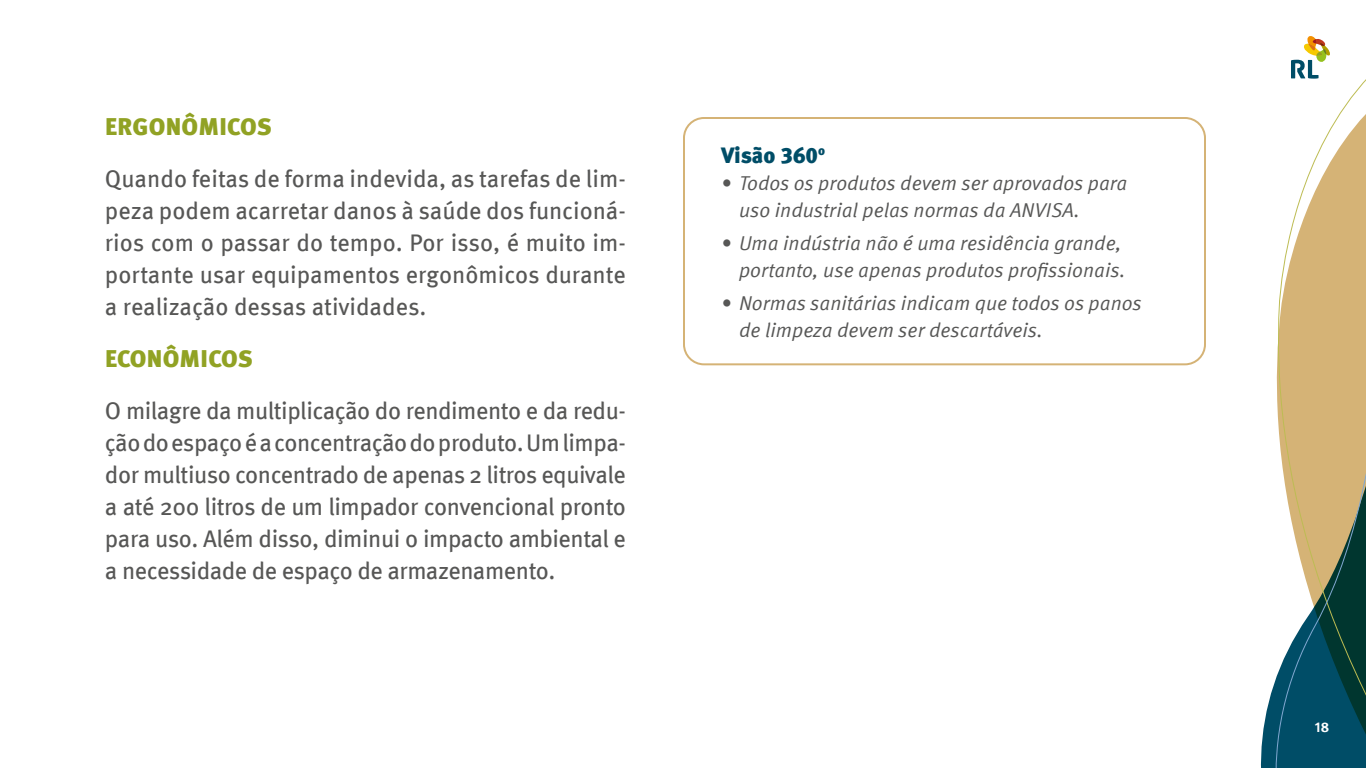
<style>
.page{position:relative;width:1366px;height:768px;background:#fff}
.page>*{position:absolute;margin:0;border:0;box-sizing:border-box;transform-origin:0 0}
.t1{font:24px/32px "Meta Pro";letter-spacing:-.02em;color:#575756;text-align:justify}
.t2{font:900 24px "Meta Pro";letter-spacing:.01em;color:#91a224}
.t3{font:900 22px "Meta Pro";letter-spacing:-.005em;color:#004d67}
.t4{font:italic 20px/27px "Meta Pro";color:#575756}
.t5{font:700 14px "Meta Pro";color:#fff}
</style>
<div class="page">
<svg style="left:1297px;top:79px;width:69px;height:128px"></svg>
<svg style="left:1194px;top:207px;width:172px;height:561px"></svg>
<svg style="left:1291px;top:36px;width:39px;height:43px"></svg>
<div style="left:683px;top:117px;width:523px;height:248px;border:2px solid #d5b376;border-radius:20px"></div>
<p class="t2" style="left:105px;top:108px;width:168px">ERGONÔMICOS</p>
<p class="t1" style="left:105px;top:161px;width:523px">Quando feitas de forma indevida, as tarefas de lim&shy;peza podem acarretar danos à saúde dos funcioná&shy;rios com o passar do tempo. Por isso, é muito im&shy;portante usar equipamentos ergonômicos durante a realização dessas atividades.</p>
<p class="t2" style="left:105px;top:340px;width:149px">ECONÔMICOS</p>
<p class="t1" style="left:105px;top:393px;width:523px">O milagre da multiplicação do rendimento e da redu&shy;ção do espaço é a concentração do produto. Um limpa&shy;dor multiuso concentrado de apenas 2 litros equivale a até 200 litros de um limpador convencional pronto para uso. Além disso, diminui o impacto ambiental e a necessidade de espaço de armazenamento.</p>
<p class="t3" style="left:721px;top:137px;width:106px">Visão 360<sup>o</sup></p>
<p class="t4" style="left:739px;top:168px;width:390px;text-indent:-18px">• Todos os produtos devem ser aprovados para uso industrial pelas normas da ANVISA.</p>
<p class="t4" style="left:721px;top:228px;width:406px;text-align:right">• Uma indústria não é uma residência grande, portanto, use apenas produtos profissionais.</p>
<p class="t4" style="left:739px;top:288px;width:404px;text-indent:-18px">• Normas sanitárias indicam que todos os panos de limpeza devem ser descartáveis.</p>
<p class="t5" style="left:1315px;top:716px;width:16px">18</p>
</div>
